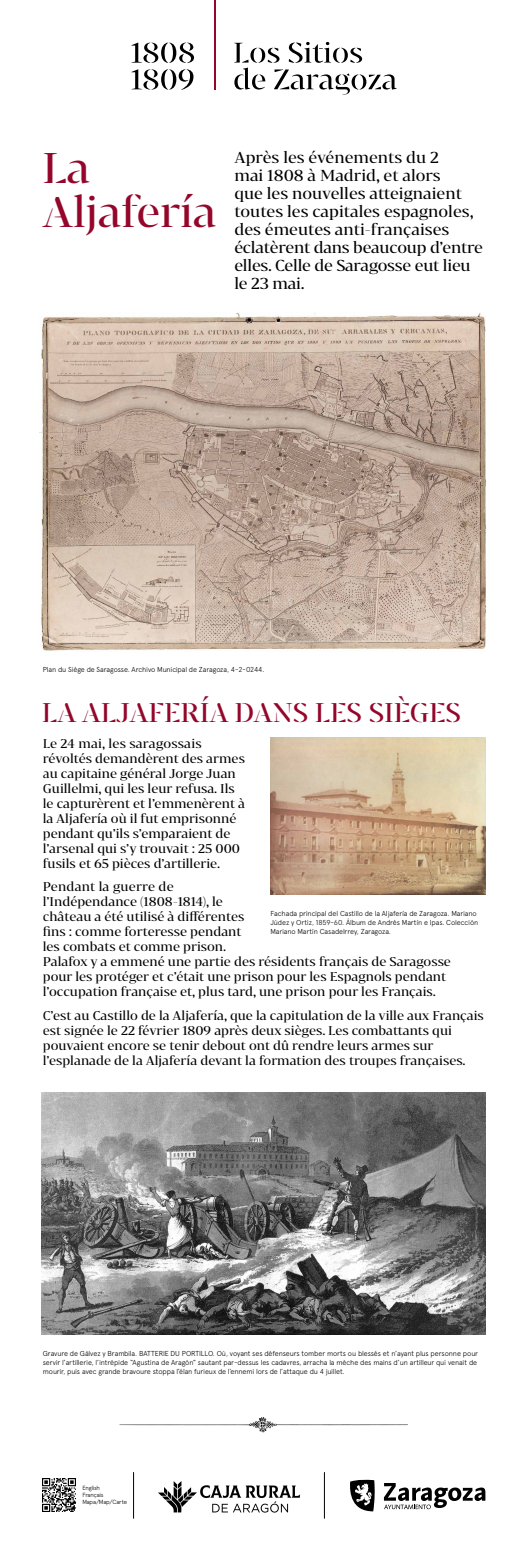
<style>
.page{position:relative;width:528px;height:1561px;background:#fff}
.page>*{position:absolute;margin:0;border:0;box-sizing:border-box;transform-origin:0 0}
.t1{font:40.5px/43.5px "Bw Darius Stencil";color:#95062b}
.t2{font:25.5px "Bw Darius Stencil";color:#95062b}
.t3{font:15px/18px "Bw Darius";color:#000}
.t4{font:12px/15px "Bw Darius";color:#000}
.t5{font:300 7.2px/9px "Apercu";letter-spacing:-.015em;color:#000}
.t6{font:300 6px/7.2px "Apercu";letter-spacing:-.035em;color:#000}
</style>
<div class="page">
<svg style="left:131px;top:69px;width:62px;height:21px"></svg>
<svg style="left:131px;top:43px;width:63px;height:20px"></svg>
<svg style="left:234px;top:42px;width:162px;height:53px"></svg>
<hr style="left:214px;top:0;width:1px;height:89px;background:#95062b">
<img style="left:39px;top:313px;width:447px;height:338px">
<img style="left:42px;top:1092px;width:443px;height:242px">
<svg style="left:270px;top:737px;width:215px;height:158px;background:#c9ae8f"></svg>
<img style="left:119px;top:1417px;width:288px;height:15px">
<svg style="left:350px;top:1479px;width:24px;height:32px"></svg>
<svg style="left:383px;top:1483px;width:102px;height:26px"></svg>
<hr style="left:133px;top:1472px;width:1px;height:46px;background:#000">
<hr style="left:324px;top:1472px;width:1px;height:46px;background:#000">
<img style="left:158px;top:1481px;width:39px;height:32px">
<img style="left:200px;top:1485px;width:101px;height:28px">
<img style="left:43px;top:1478px;width:33px;height:33px">
<h1 class="t1" style="left:43px;top:144px;width:175px">La<br>Aljafería</h1>
<p class="t3" style="left:234px;top:147px;width:250px">Après les événements du 2<br>mai 1808 à Madrid, et alors<br>que les nouvelles atteignaient toutes les capitales espagnoles, des émeutes anti-françaises éclatèrent dans beaucoup d’entre elles. Celle de Saragosse eut lieu le 23 mai.</p>
<p class="t5" style="left:43px;top:664px;width:223px">Plan du Siège de Saragosse. Archivo Municipal de Zaragoza, 4-2-0244.</p>
<h2 class="t2" style="left:42px;top:694px;width:420px">LA ALJAFERÍA DANS LES SIÈGES</h2>
<p class="t4" style="left:43px;top:735px;width:203px">Le 24 mai, les saragossais révoltés demandèrent des armes au capitaine général Jorge Juan<br>Guillelmi, qui les leur refusa. Ils le capturèrent et l’emmenèrent à la Aljafería où il fut emprisonné pendant qu’ils s’emparaient de l’arsenal qui s’y trouvait : 25 000 fusils et 65 pièces d’artillerie.</p>
<p class="t4" style="left:43px;top:878px;width:409px">Pendant la guerre de<br>l’Indépendance (1808-1814), le<br>château a été utilisé à différentes<br>fins : comme forteresse pendant<br>les combats et comme prison.<br>Palafox y a emmené une partie des résidents français de Saragosse pour les protéger et c’était une prison pour les Espagnols pendant l’occupation française et, plus tard, une prison pour les Français.</p>
<p class="t4" style="left:43px;top:1007px;width:442px">C’est au Castillo de la Aljafería, que la capitulation de la ville aux Français est signée le 22 février 1809 après deux sièges. Les combattants qui pouvaient encore se tenir debout ont dû rendre leurs armes sur l’esplanade de la Aljafería devant la formation des troupes françaises.</p>
<p class="t5" style="left:270px;top:908px;width:209px">Fachada principal del Castillo de la Aljafería de Zaragoza. Mariano<br>Júdez y Ortiz, 1859-60. Álbum de Andrés Martín e Ipas. Colección<br>Mariano Martín Casadelrrey, Zaragoza.</p>
<p class="t5" style="left:43px;top:1349px;width:436px">Gravure de Gálvez y Brambila. BATTERIE DU PORTILLO. Où, voyant ses défenseurs tomber morts ou blessés et n’ayant plus personne pour servir l’artillerie, l’intrépide “Agustina de Aragón” sautant par-dessus les cadavres, arracha la mèche des mains d’un artilleur qui venait de mourir, puis avec grande bravoure stoppa l’élan furieux de l’ennemi lors de l’attaque du 4 juillet.</p>
<p class="t6" style="left:82px;top:1483px;width:46px">English<br>Français<br>Mapa/Map/Carte</p>
</div>
